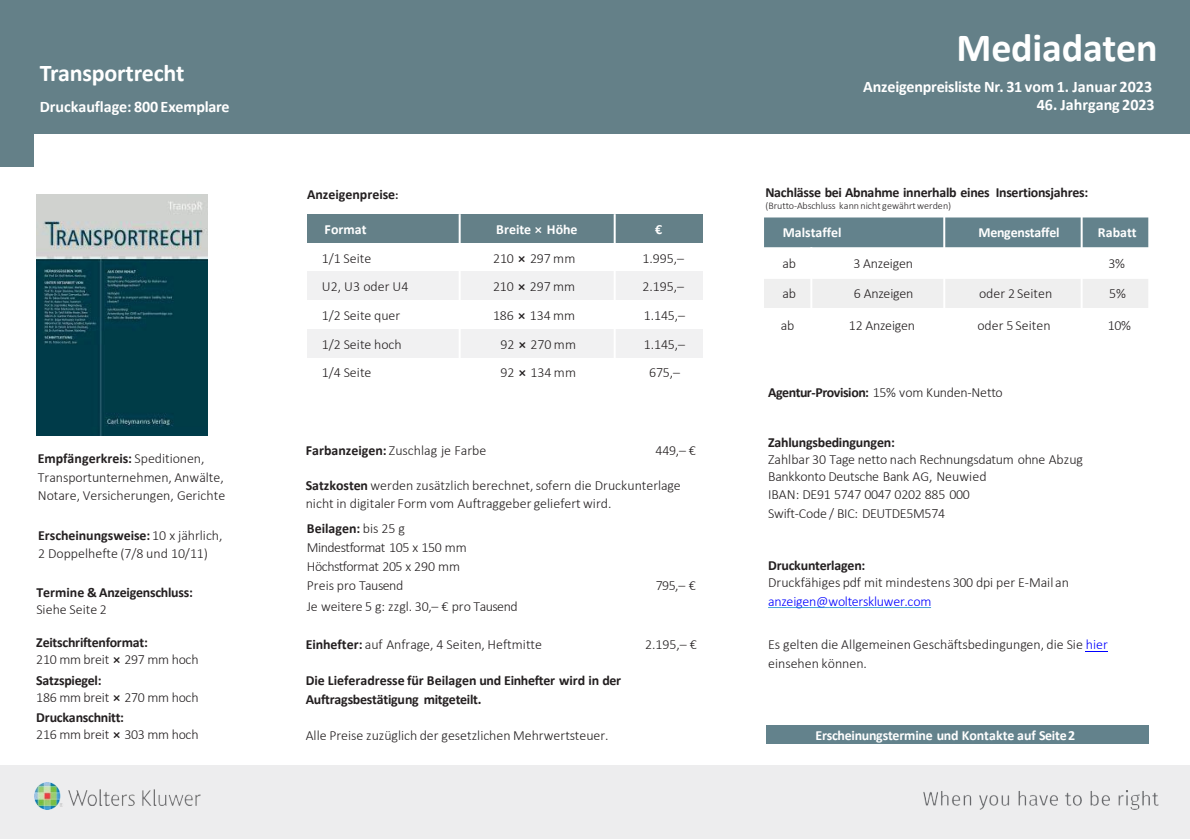
<style>
.page{position:relative;width:1190px;height:840px;background:#fff}
.page>*{position:absolute;margin:0;border:0;box-sizing:border-box;transform-origin:0 0}
.t1{font:700 40px "Calibri";letter-spacing:-.005em;color:#fff}
.t2{font:700 24px "Calibri";letter-spacing:-.01em;color:#fff}
.t3{font:700 16px "Calibri";letter-spacing:-.005em;color:#fff}
.t4{font:300 14px/18.8px "Calibri";letter-spacing:-.005em;color:#231f20}
.t5{font:700 14px/16.8px "Calibri";letter-spacing:-.02em;color:#231f20}
.t6{font:700 14px "Calibri";letter-spacing:-.005em;color:#fff}
.t7{font:300 14px/19.2px "Calibri";letter-spacing:-.035em;color:#231f20}
.t8{font:300 14px "Calibri";letter-spacing:-.025em;color:#231f20}
.t9{font:300 14px "Calibri";letter-spacing:-.015em;color:#00f}
.t10{font:700 14px "Calibri";color:#231f20}
.t11{font:300 10px "Calibri";letter-spacing:.005em;color:#231f20}
.s1{font-weight:700}
.s2{font-weight:300}
.s3{font-family:"Cambria Math";font-weight:400}
.s4{font-size:12px}
.s5{font-family:"Cambria";font-weight:400}
.s6{color:#00f}
</style>
<div class="page">
<div style="left:308px;top:214px;width:152px;height:29px;background:#648088"></div>
<div style="left:460px;top:214px;width:155px;height:29px;background:#648088"></div>
<div style="left:615px;top:214px;width:88px;height:29px;background:#648088"></div>
<div style="left:308px;top:272px;width:152px;height:28px;background:#f1f1f2"></div>
<div style="left:460px;top:272px;width:155px;height:28px;background:#f1f1f2"></div>
<div style="left:615px;top:272px;width:88px;height:28px;background:#f1f1f2"></div>
<div style="left:308px;top:329px;width:152px;height:29px;background:#f1f1f2"></div>
<div style="left:460px;top:329px;width:155px;height:29px;background:#f1f1f2"></div>
<div style="left:615px;top:329px;width:88px;height:29px;background:#f1f1f2"></div>
<hr style="left:459px;top:214px;width:2px;height:173px;background:#fff">
<hr style="left:614px;top:214px;width:2px;height:173px;background:#fff">
<img style="left:37px;top:194px;width:170px;height:241px">
<div style="left:0;top:765px;width:1190px;height:74px;background:#ededee"></div>
<img style="left:34px;top:783px;width:166px;height:26px">
<img style="left:924px;top:790px;width:234px;height:20px">
<div style="left:0;top:133px;width:34px;height:34px;background:#648088"></div>
<div style="left:0;top:0;width:1190px;height:133px;background:#648088"></div>
<svg style="left:768px;top:607px;width:163px;height:1px"></svg>
<div style="left:766px;top:725px;width:383px;height:19px;background:#63828c"></div>
<div style="left:763px;top:216px;width:181px;height:32px;background:#63828c"></div>
<div style="left:944px;top:216px;width:138px;height:32px;background:#63828c"></div>
<div style="left:1082px;top:216px;width:67px;height:32px;background:#63828c"></div>
<div style="left:763px;top:277px;width:48px;height:32px;background:#efefef"></div>
<div style="left:811px;top:277px;width:133px;height:32px;background:#efefef"></div>
<div style="left:944px;top:277px;width:138px;height:32px;background:#efefef"></div>
<div style="left:1082px;top:277px;width:67px;height:32px;background:#efefef"></div>
<hr style="left:810px;top:247px;width:2px;height:96px;background:#fff">
<hr style="left:943px;top:215px;width:2px;height:128px;background:#fff">
<hr style="left:1081px;top:215px;width:2px;height:128px;background:#fff">
<hr style="left:762px;top:247px;width:388px;height:2px;background:#fff">
<hr style="left:762px;top:276px;width:388px;height:3px;background:#fff">
<hr style="left:762px;top:308px;width:388px;height:3px;background:#fff">
<hr style="left:762px;top:215px;width:2px;height:128px;background:#fff">
<hr style="left:1148px;top:215px;width:2px;height:128px;background:#fff">
<hr style="left:762px;top:215px;width:388px;height:2px;background:#fff">
<svg style="left:1086px;top:651px;width:22px;height:1px"></svg>
<p class="t2" style="left:40px;top:56px;width:146px">Transportrecht</p>
<p class="t3" style="left:40px;top:95px;width:192px">Druckauflage: 800 Exemplare</p>
<p class="t4" style="left:38px;top:449px;width:189px"><span class="s1">Empfängerkreis:</span> Speditionen,<br>Transportunternehmen, Anwälte,<br>Notare, Versicherungen, Gerichte</p>
<p class="t4" style="left:38px;top:526px;width:186px"><span class="s1">Erscheinungsweise:</span> 10 x jährlich,<br>2 Doppelhefte (7/8 und 10/11)</p>
<p class="t5" style="left:36px;top:584px;width:158px">Termine &amp; Anzeigenschluss:</p>
<p class="t4" style="left:36px;top:599px;width:72px">Siehe Seite 2</p>
<p class="t5" style="left:36px;top:634px;width:164px">Zeitschriftenformat:<br><span class="s2">210 mm breit</span> <span class="s3">⨯</span> <span class="s2">297 mm hoch</span></p>
<p class="t4" style="left:36px;top:671px;width:164px;line-height:17px"><span class="s1">Satzspiegel:<br></span>186 mm breit <span class="s3">⨯</span> 270 mm hoch</p>
<p class="t4" style="left:36px;top:709px;width:164px;line-height:16.8px"><span class="s1">Druckanschnitt:<br></span>216 mm breit <span class="s3">⨯</span> 303 mm hoch</p>
<p class="t10" style="left:307px;top:185px;width:93px">Anzeigenpreise<span class="s4">:</span></p>
<p class="t6" style="left:325px;top:219px;width:44px">Format</p>
<p class="t6" style="left:496px;top:219px;width:83px">Breite <span class="s5">⨯</span> Höhe</p>
<p class="t6" style="left:655px;top:219px;width:9px">€</p>
<p class="t4" style="left:322px;top:248px;width:51px">1/1 Seite</p>
<p class="t4" style="left:493px;top:248px;width:84px">210 <span class="s5">⨯</span> 297 mm</p>
<p class="t4" style="left:643px;top:248px;width:43px">1.995,–</p>
<p class="t4" style="left:322px;top:277px;width:88px">U2, U3 oder U4</p>
<p class="t4" style="left:493px;top:277px;width:84px">210 <span class="s5">⨯</span> 297 mm</p>
<p class="t4" style="left:643px;top:277px;width:43px">2.195,–</p>
<p class="t4" style="left:322px;top:306px;width:80px">1/2 Seite quer</p>
<p class="t4" style="left:493px;top:306px;width:84px">186 <span class="s5">⨯</span> 134 mm</p>
<p class="t4" style="left:644px;top:306px;width:43px">1.145,–</p>
<p class="t4" style="left:322px;top:335px;width:81px">1/2 Seite hoch</p>
<p class="t4" style="left:500px;top:335px;width:77px">92 <span class="s5">⨯</span> 270 mm</p>
<p class="t4" style="left:644px;top:335px;width:43px">1.145,–</p>
<p class="t4" style="left:322px;top:363px;width:51px">1/4 Seite</p>
<p class="t4" style="left:500px;top:363px;width:77px">92 <span class="s5">⨯</span> 134 mm</p>
<p class="t4" style="left:649px;top:363px;width:33px">675,–</p>
<p class="t4" style="left:306px;top:441px;width:182px"><span class="s1">Farbanzeigen:</span> Zuschlag je Farbe</p>
<p class="t4" style="left:656px;top:441px;width:42px">449,– €</p>
<p class="t4" style="left:306px;top:475px;width:377px"><span class="s1">Satzkosten</span> werden zusätzlich berechnet, sofern die Druckunterlage nicht in digitaler Form vom Auftraggeber geliefert wird.</p>
<p class="t7" style="left:307px;top:518px;width:161px"><span class="s1">Beilagen:</span> bis 25 g<br>Mindestformat 105 x 150 mm<br>Höchstformat 205 x 290 mm<br>Preis pro Tausend</p>
<p class="t4" style="left:307px;top:597px;width:212px">Je weitere 5 g: zzgl. 30,– € pro Tausend</p>
<p class="t4" style="left:656px;top:576px;width:42px">795,– €</p>
<p class="t4" style="left:306px;top:635px;width:238px"><span class="s1">Einhefter:</span> auf Anfrage, 4 Seiten, Heftmitte</p>
<p class="t4" style="left:645px;top:635px;width:53px">2.195,– €</p>
<p class="t5" style="left:306px;top:671px;width:317px;line-height:18.8px">Die Lieferadresse für Beilagen und Einhefter wird in der<br>Auftragsbestätigung mitgeteilt.</p>
<p class="t4" style="left:306px;top:726px;width:304px">Alle Preise zuzüglich der gesetzlichen Mehrwertsteuer.</p>
<h2 class="t1" style="left:956px;top:20px;width:203px">Mediadaten</h2>
<p class="t3" style="left:863px;top:75px;width:290px">Anzeigenpreisliste Nr. 31 vom 1. Januar 2023</p>
<p class="t3" style="left:1037px;top:93px;width:119px">46. Jahrgang 2023</p>
<p class="t5" style="left:765px;top:183px;width:325px">Nachlässe bei Abnahme innerhalb eines Insertionsjahres:</p>
<p class="t11" style="left:765px;top:200px;width:187px">(Brutto-Abschluss kannnicht gewährtwerden)</p>
<p class="t6" style="left:783px;top:223px;width:60px">Malstaffel</p>
<p class="t6" style="left:978px;top:223px;width:83px">Mengenstaffel</p>
<p class="t6" style="left:1098px;top:223px;width:40px">Rabatt</p>
<p class="t4" style="left:782px;top:253px;width:15px">ab</p>
<p class="t4" style="left:853px;top:253px;width:61px">3 Anzeigen</p>
<p class="t4" style="left:1109px;top:253px;width:18px">3%</p>
<p class="t4" style="left:782px;top:284px;width:15px">ab</p>
<p class="t4" style="left:854px;top:284px;width:61px">6 Anzeigen</p>
<p class="t4" style="left:979px;top:284px;width:75px">oder 2 Seiten</p>
<p class="t4" style="left:1109px;top:284px;width:18px">5%</p>
<p class="t4" style="left:781px;top:316px;width:15px">ab</p>
<p class="t4" style="left:849px;top:316px;width:68px">12 Anzeigen</p>
<p class="t4" style="left:977px;top:316px;width:75px">oder 5 Seiten</p>
<p class="t4" style="left:1108px;top:316px;width:25px">10%</p>
<p class="t5" style="left:768px;top:384px;width:236px">Agentur-Provision: <span class="s2">15% vom Kunden-Netto</span></p>
<p class="t5" style="left:768px;top:434px;width:128px">Zahlungsbedingungen:</p>
<p class="t4" style="left:768px;top:450px;width:316px">Zahlbar 30 Tage netto nach Rechnungsdatum ohne Abzug</p>
<p class="t4" style="left:768px;top:467px;width:220px">Bankkonto Deutsche Bank AG, Neuwied</p>
<p class="t8" style="left:768px;top:486px;width:203px">IBAN: DE91 5747 0047 0202 885 000</p>
<p class="t4" style="left:768px;top:504px;width:178px">Swift-Code / BIC: DEUTDE5M574</p>
<p class="t5" style="left:768px;top:557px;width:99px">Druckunterlagen:</p>
<p class="t4" style="left:768px;top:573px;width:302px">Druckfähiges pdf mit mindestens 300 dpi per E-Mail an</p>
<p class="t9" style="left:768px;top:592px;width:165px">anzeigen@wolterskluwer.com</p>
<p class="t4" style="left:768px;top:635px;width:341px">Es gelten die Allgemeinen Geschäftsbedingungen, die Sie <span class="s6">hier </span>einsehen können.</p>
<p class="t6" style="left:816px;top:726px;width:261px">Erscheinungstermine und Kontakte auf Seite2</p>
</div>
